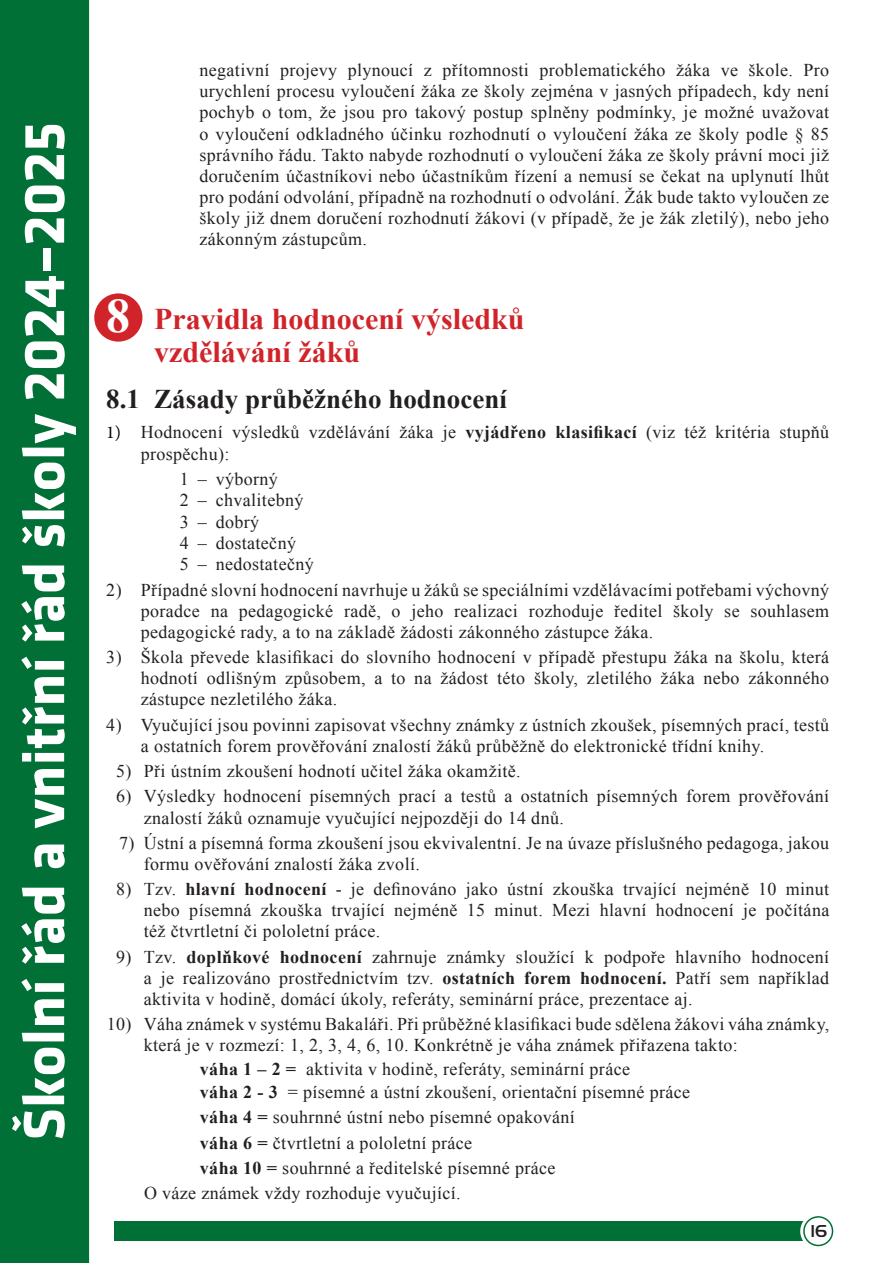
<style>
.page{position:relative;width:893px;height:1263px;background:#fff}
.page>*{position:absolute;margin:0;border:0;box-sizing:border-box;transform-origin:0 0}
.t1{font:700 60px "Klavika";color:#fff}
.t2{font:700 30px/33.2px "Times New Roman";color:#d1232a}
.t3{font:700 27px "Times New Roman";color:#231f20}
.t4{font:18px/21.1px "Times New Roman";letter-spacing:.02em;color:#231f20}
.t5{font:500 18px "Handel Gothic DOT";color:#231f20}
.s1{font-size:48px;color:#fff}
.s2{font-family:"Minion Pro";color:#040503}
.s3{font-weight:700}
</style>
<div class="page">
<div style="left:115px;top:1221px;width:698px;height:20px;background:#007036"></div>
<div style="left:800px;top:1213px;width:36px;height:36px;border:8px solid #fff;border-radius:50%"></div>
<div style="left:804px;top:1217px;width:28px;height:28px;background:#fff;border-radius:50%"></div>
<div style="left:803px;top:1216px;width:30px;height:30px;border:2px solid #007036;border-radius:50%"></div>
<div style="left:0;top:0;width:88px;height:1263px;background:#007036"></div>
<div style="left:94px;top:293px;width:48px;height:49px;background:#d1232a;border-radius:50%"></div>
<h1 class="t1" style="left:12px;top:1141px;width:1020px;rotate:-90deg">Školní řád a vnitřní řád školy 2024–2025</h1>
<p class="t4" style="left:200px;top:59px;width:631px;text-align:justify">negativní projevy plynoucí z přítomnosti problematického žáka ve škole. Pro urychlení procesu vyloučení žáka ze školy zejména v jasných případech, kdy není pochyb o tom, že jsou pro takový postup splněny podmínky, je možné uvažovat o vyloučení odkladného účinku rozhodnutí o vyloučení žáka ze školy podle § 85 správního řádu. Takto nabyde rozhodnutí o vyloučení žáka ze školy právní moci již doručením účastníkovi nebo účastníkům řízení a nemusí se čekat na uplynutí lhůt pro podání odvolání, případně na rozhodnutí o odvolání. Žák bude takto vyloučen ze školy již dnem doručení rozhodnutí žákovi (v případě, že je žák zletilý), nebo jeho zákonným zástupcům.</p>
<h2 class="t2" style="left:154px;top:302px;width:372px;text-indent:-48px"><span class="s1">8</span> Pravidla hodnocení výsledků vzdělávání žáků</h2>
<h3 class="t3" style="left:106px;top:381px;width:402px">8.1 Zásady průběžného hodnocení</h3>
<p class="t4" style="left:141px;top:422px;width:690px;text-indent:-35px"><span class="s2">1)</span> Hodnocení výsledků vzdělávání žáka je <span class="s3">vyjádřeno klasifikací</span> (viz též kritéria stupňů prospěchu):</p>
<p class="t4" style="left:180px;top:468px;width:135px">1 – výborný<br>2 – chvalitebný<br>3 – dobrý<br>4 – dostatečný<br>5 – nedostatečný</p>
<p class="t4" style="left:141px;top:579px;width:690px;text-align:justify;text-indent:-35px">2) Případné slovní hodnocení navrhuje u žáků se speciálními vzdělávacími potřebami výchovný poradce na pedagogické radě, o jeho realizaci rozhoduje ředitel školy se souhlasem pedagogické rady, a to na základě žádosti zákonného zástupce žáka.</p>
<p class="t4" style="left:141px;top:646px;width:690px;text-align:justify;text-indent:-35px">3) Škola převede klasifikaci do slovního hodnocení v případě přestupu žáka na školu, která hodnotí odlišným způsobem, a to na žádost této školy, zletilého žáka nebo zákonného zástupce nezletilého žáka.</p>
<p class="t4" style="left:141px;top:714px;width:690px;text-indent:-35px">4) Vyučující jsou povinni zapisovat všechny známky z ústních zkoušek, písemných prací, testů a ostatních forem prověřování znalostí žáků průběžně do elektronické třídní knihy.</p>
<p class="t4" style="left:116px;top:760px;width:406px">5) Při ústním zkoušení hodnotí učitel žáka okamžitě.</p>
<p class="t4" style="left:144px;top:785px;width:687px;text-indent:-28px">6) Výsledky hodnocení písemných prací a testů a ostatních písemných forem prověřování znalostí žáků oznamuje vyučující nejpozději do 14 dnů.</p>
<p class="t4" style="left:144px;top:832px;width:687px;text-indent:-25px">7) Ústní a písemná forma zkoušení jsou ekvivalentní. Je na úvaze příslušného pedagoga, jakou formu ověřování znalostí žáka zvolí.</p>
<p class="t4" style="left:144px;top:878px;width:687px;text-align:justify;text-indent:-28px">8) Tzv. <span class="s3">hlavní hodnocení</span> - je definováno jako ústní zkouška trvající nejméně 10 minut nebo písemná zkouška trvající nejméně 15 minut. Mezi hlavní hodnocení je počítána též čtvrtletní či pololetní práce.</p>
<p class="t4" style="left:144px;top:946px;width:687px;text-align:justify;text-indent:-28px">9) Tzv. <span class="s3">doplňkové hodnocení</span> zahrnuje známky sloužící k podpoře hlavního hodnocení a je realizováno prostřednictvím tzv. <span class="s3">ostatních forem hodnocení.</span> Patří sem například aktivita v hodině, domácí úkoly, referáty, seminární práce, prezentace aj.</p>
<p class="t4" style="left:144px;top:1013px;width:687px;text-indent:-37px">10) Váha známek v systému Bakaláři. Při průběžné klasifikaci bude sdělena žákovi váha známky, která je v rozmezí: 1, 2, 3, 4, 6, 10. Konkrétně je váha známek přiřazena takto:</p>
<p class="t4" style="left:200px;top:1057px;width:492px;line-height:23.2px"><span class="s3">váha 1 – 2 =</span> aktivita v hodině, referáty, seminární práce<br><span class="s3">váha 2 - 3</span> = písemné a ústní zkoušení, orientační písemné práce</p>
<p class="t4" style="left:200px;top:1106px;width:376px"><span class="s3">váha 4 =</span> souhrnné ústní nebo písemné opakování</p>
<p class="t4" style="left:200px;top:1132px;width:274px"><span class="s3">váha 6 =</span> čtvrtletní a pololetní práce</p>
<p class="t4" style="left:200px;top:1157px;width:357px"><span class="s3">váha 10 =</span> souhrnné a ředitelské písemné práce</p>
<p class="t4" style="left:144px;top:1182px;width:318px">O váze známek vždy rozhoduje vyučující.</p>
<p class="t5" style="left:810px;top:1220px;width:18px">16</p>
</div>
